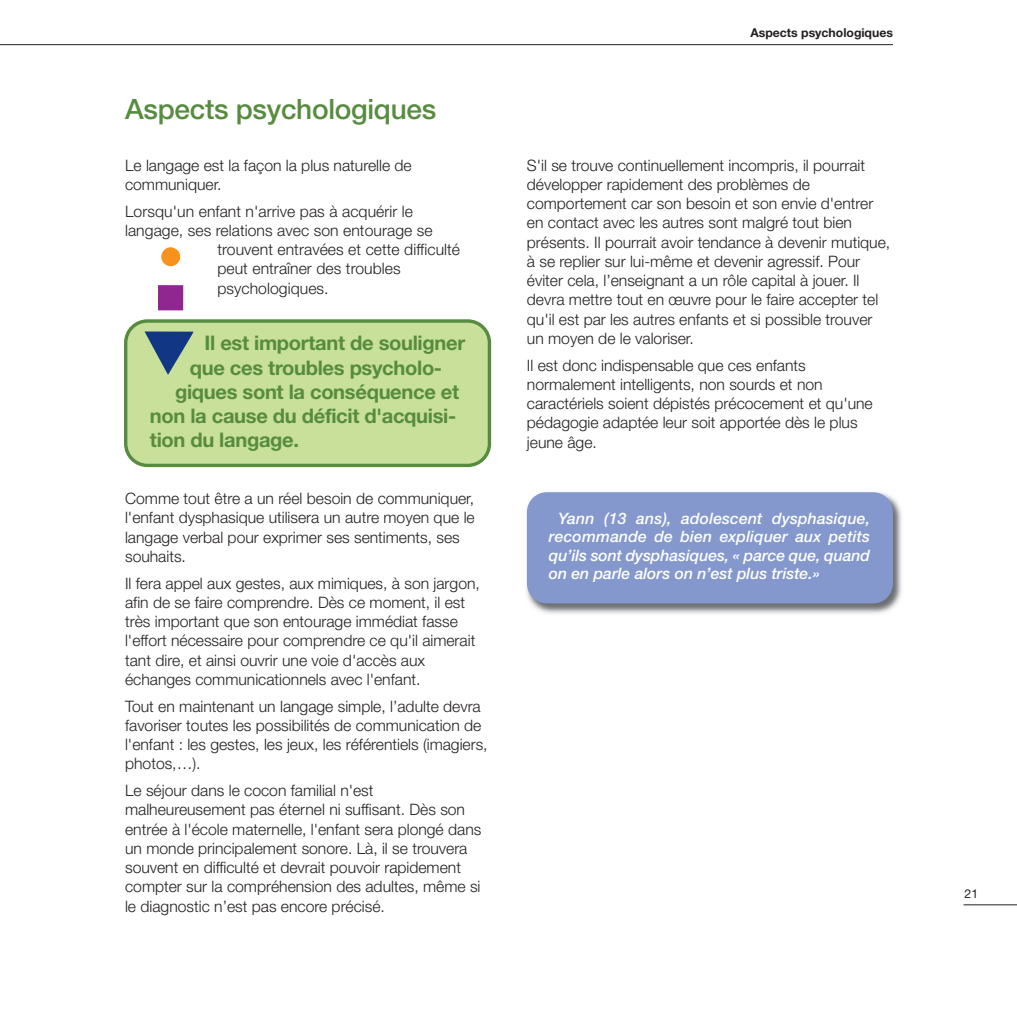
<style>
.page{position:relative;width:1017px;height:1017px;background:#fff}
.page>*{position:absolute;margin:0;border:0;box-sizing:border-box;transform-origin:0 0}
.t1{font:500 28px "Helvetica Neue";letter-spacing:-.01em;color:#578c3f}
.t2{font:700 20.12px "Helvetica Neue";letter-spacing:-.015em;color:#578c3f}
.t3{font:300 15.75px/19.2px "Helvetica Neue";color:#231f20}
.t4{font:italic 500 15.75px/18.4px "Helvetica Neue";color:#fff;text-align:justify}
.t5{font:700 12.25px "Helvetica Neue";color:#231f20}
.t6{font:12.25px "Helvetica Neue";color:#231f20}
</style>
<div class="page">
<hr style="left:0;top:44px;width:893px;height:1px;background:#231f20">
<hr style="left:963px;top:904px;width:54px;height:1px;background:#231f20">
<svg style="left:124px;top:319px;width:367px;height:148px;background:#c1db94"></svg>
<svg style="left:145px;top:331px;width:49px;height:44px;background:#6d8c8e"></svg>
<div style="left:158px;top:285px;width:25px;height:25px;background:#90268f"></div>
<div style="left:161px;top:247px;width:19px;height:19px;background:#f7931d;border-radius:50%"></div>
<img style="left:526px;top:492px;width:376px;height:122px">
<div style="left:527px;top:492px;width:366px;height:111px;background:#8498cd;border-radius:20px"></div>
<h1 class="t1" style="left:125px;top:99px;width:313px">Aspects psychologiques</h1>
<p class="t3" style="left:125px;top:157px;width:288px">Le langage est la façon la plus naturelle de communiquer.</p>
<p class="t3" style="left:125px;top:203px;width:290px">Lorsqu'un enfant n'arrive pas à acquérir le</p>
<p class="t3" style="left:125px;top:222px;width:309px">langage, ses relations avec son entourage se</p>
<p class="t3" style="left:217px;top:241px;width:244px">trouvent entravées et cette difficulté</p>
<p class="t3" style="left:217px;top:261px;width:185px">peut entraîner des troubles</p>
<p class="t3" style="left:217px;top:280px;width:113px">psychologiques.</p>
<p class="t2" style="left:205px;top:336px;width:262px">Il est important de souligner</p>
<p class="t2" style="left:190px;top:360px;width:254px">que ces troubles psycholo-</p>
<p class="t2" style="left:175px;top:384px;width:286px">giques sont la conséquence et</p>
<p class="t2" style="left:150px;top:408px;width:308px">non la cause du déficit d'acquisi-</p>
<p class="t2" style="left:150px;top:433px;width:151px">tion du langage.</p>
<p class="t3" style="left:125px;top:490px;width:351px">Comme tout être a un réel besoin de communiquer, l'enfant dysphasique utilisera un autre moyen que le langage verbal pour exprimer ses sentiments, ses souhaits.</p>
<p class="t3" style="left:125px;top:575px;width:356px">Il fera appel aux gestes, aux mimiques, à son jargon, afin de se faire comprendre. Dès ce moment, il est très important que son entourage immédiat fasse l'effort nécessaire pour comprendre ce qu'il aimerait tant dire, et ainsi ouvrir une voie d'accès aux échanges communicationnels avec l'enfant.</p>
<p class="t3" style="left:125px;top:698px;width:364px">Tout en maintenant un langage simple, l’adulte devra favoriser toutes les possibilités de communication de l'enfant : les gestes, les jeux, les référentiels (imagiers, photos,…).</p>
<p class="t3" style="left:125px;top:782px;width:358px">Le séjour dans le cocon familial n'est malheureusement pas éternel ni suffisant. Dès son entrée à l'école maternelle, l'enfant sera plongé dans un monde principalement sonore. Là, il se trouvera souvent en difficulté et devrait pouvoir rapidement compter sur la compréhension des adultes, même si le diagnostic n’est pas encore précisé.</p>
<p class="t5" style="left:750px;top:28px;width:144px">Aspects psychologiques</p>
<p class="t3" style="left:527px;top:157px;width:365px">S'il se trouve continuellement incompris, il pourrait développer rapidement des problèmes de comportement car son besoin et son envie d'entrer en contact avec les autres sont malgré tout bien présents. Il pourrait avoir tendance à devenir mutique, à se replier sur lui-même et devenir agressif. Pour éviter cela, l’enseignant a un rôle capital à jouer. Il devra mettre tout en œuvre pour le faire accepter tel qu'il est par les autres enfants et si possible trouver un moyen de le valoriser.</p>
<p class="t3" style="left:527px;top:357px;width:347px">Il est donc indispensable que ces enfants normalement intelligents, non sourds et non caractériels soient dépistés précocement et qu'une pédagogie adaptée leur soit apportée dès le plus jeune âge.</p>
<p class="t4" style="left:549px;top:511px;width:323px;text-indent:10px">Yann (13 ans), adolescent dysphasique, recommande de bien expliquer aux petits qu’ils sont dysphasiques, « parce que, quand on en parle alors on n’est plus triste.»</p>
<p class="t6" style="left:965px;top:889px;width:15px">21</p>
</div>
